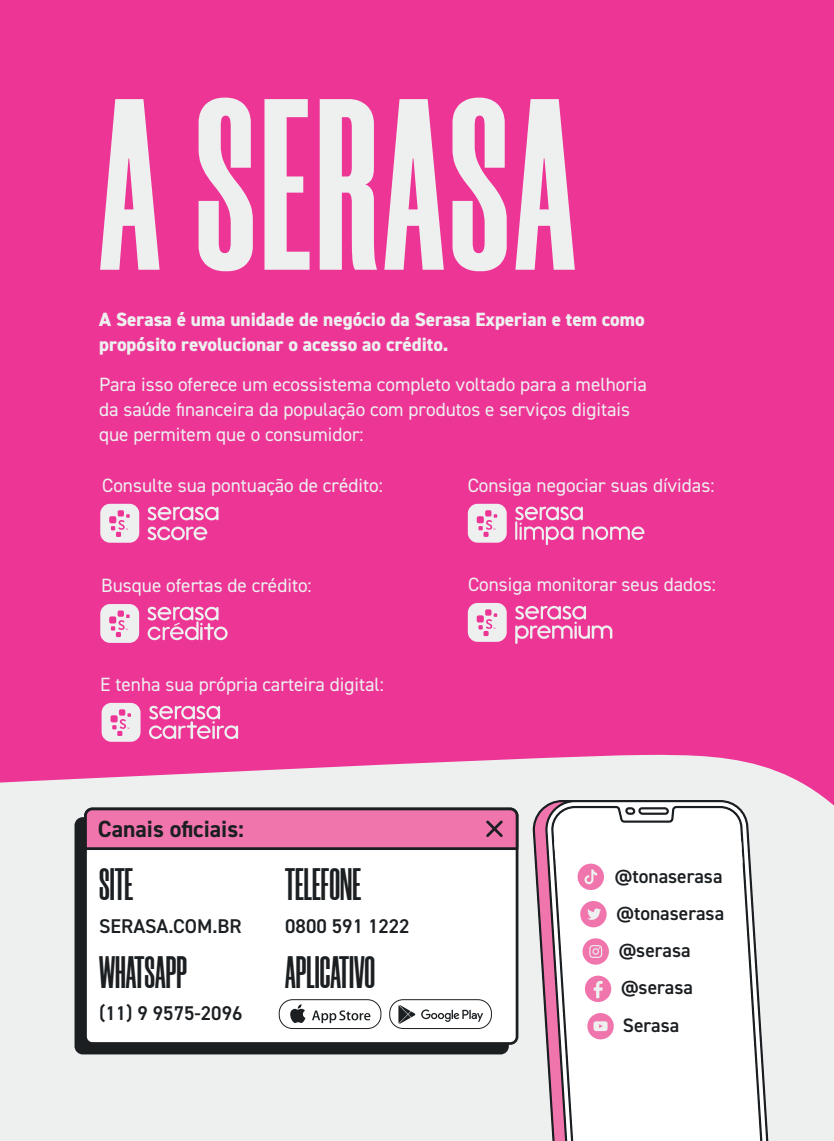
<style>
.page{position:relative;width:834px;height:1141px;background:#fff}
.page>*{position:absolute;margin:0;border:0;box-sizing:border-box;transform-origin:0 0}
.t1{font:800 244.12px "Morganite";letter-spacing:.02em;color:#eef0f0}
.t2{font:700 45.32px/87.1px "Morganite";color:#1b1f22}
.t3{font:700 23.45px "DIN2014";color:#1b1f22}
.t4{font:600 19.95px "DIN2014";color:#1b1f22}
.t5{font:600 19.43px/37.3px "DIN2014";color:#1b1f22}
.t6{font:19.25px/25px "DIN2014";color:#eef0f0}
.t7{font:800 19.25px/25px "DIN2014";color:#eef0f0}
</style>
<div class="page">
<div style="left:0;top:0;width:833px;height:1141px;background:#ed3596"></div>
<svg style="left:0;top:754px;width:833px;height:387px;background:#ecdbe5"></svg>
<div style="left:99px;top:850px;width:419px;height:192px;background:#fff"></div>
<svg style="left:99px;top:808px;width:419px;height:42px;background:#d4699a"></svg>
<svg style="left:102px;top:703px;width:38px;height:39px"></svg>
<svg style="left:149px;top:706px;width:89px;height:33px"></svg>
<svg style="left:467px;top:504px;width:39px;height:39px;background:#edcddf"></svg>
<svg style="left:515px;top:507px;width:129px;height:38px"></svg>
<svg style="left:515px;top:606px;width:97px;height:38px"></svg>
<svg style="left:467px;top:603px;width:39px;height:39px;background:#edcddf"></svg>
<svg style="left:100px;top:604px;width:39px;height:39px;background:#edcee0"></svg>
<svg style="left:147px;top:607px;width:80px;height:33px"></svg>
<svg style="left:148px;top:527px;width:59px;height:13px"></svg>
<svg style="left:147px;top:507px;width:71px;height:14px"></svg>
<svg style="left:100px;top:504px;width:39px;height:39px;background:#edcee0"></svg>
<svg style="left:289px;top:1004px;width:16px;height:19px"></svg>
<svg style="left:312px;top:1010px;width:58px;height:13px"></svg>
<div style="left:279px;top:999px;width:102px;height:30px;border:1px solid #1b1f22;border-radius:13px"></div>
<svg style="left:421px;top:1009px;width:62px;height:13px"></svg>
<svg style="left:398px;top:1005px;width:17px;height:19px"></svg>
<div style="left:389px;top:999px;width:103px;height:30px;border:1px solid #1b1f22;border-radius:13px"></div>
<svg style="left:532px;top:801px;width:203px;height:340px;background:#f2e7ec"></svg>
<svg style="left:0;top:1042px;width:829px;height:49px;background:#d2d2d3"></svg>
<svg style="left:50px;top:754px;width:49px;height:387px;background:#cdc0c8"></svg>
<svg style="left:735px;top:754px;width:49px;height:387px;background:#e2dee1"></svg>
<h1 class="t1" style="left:100px;top:59px;width:477px">A SERASA</h1>
<p class="t7" style="left:99px;top:307px;width:547px">A Serasa é uma unidade de negócio da Serasa Experian e tem como propósito revolucionar o acesso ao crédito.</p>
<p class="t6" style="left:99px;top:372px;width:549px">Para isso oferece um ecossistema completo voltado para a melhoria da saúde financeira da população com produtos e serviços digitais que permitem que o consumidor:</p>
<p class="t6" style="left:102px;top:473px;width:282px">Consulte sua pontuação de crédito:</p>
<p class="t6" style="left:467px;top:473px;width:248px">Consiga negociar suas dívidas:</p>
<p class="t6" style="left:101px;top:573px;width:212px">Busque ofertas de crédito:</p>
<p class="t6" style="left:468px;top:572px;width:249px">Consiga monitorar seus dados:</p>
<p class="t6" style="left:100px;top:672px;width:285px">E tenha sua própria carteira digital:</p>
<p class="t3" style="left:98px;top:813px;width:148px">Canais oficiais:</p>
<h2 class="t2" style="left:99px;top:842px;width:36px">SITE</h2>
<p class="t4" style="left:99px;top:912px;width:144px">SERASA.COM.BR</p>
<h2 class="t2" style="left:99px;top:929px;width:90px">WHATSAPP</h2>
<p class="t4" style="left:99px;top:1000px;width:145px">(11) 9 9575-2096</p>
<h2 class="t2" style="left:285px;top:842px;width:91px">TELEFONE<br>APLICATIVO</h2>
<p class="t4" style="left:285px;top:912px;width:126px">0800 591 1222</p>
<p class="t5" style="left:614px;top:857px;width:111px">@tonaserasa @tonaserasa</p>
<p class="t5" style="left:618px;top:931px;width:73px">@serasa</p>
<p class="t5" style="left:621px;top:969px;width:73px">@serasa</p>
<p class="t5" style="left:622px;top:1006px;width:58px">Serasa</p>
</div>
